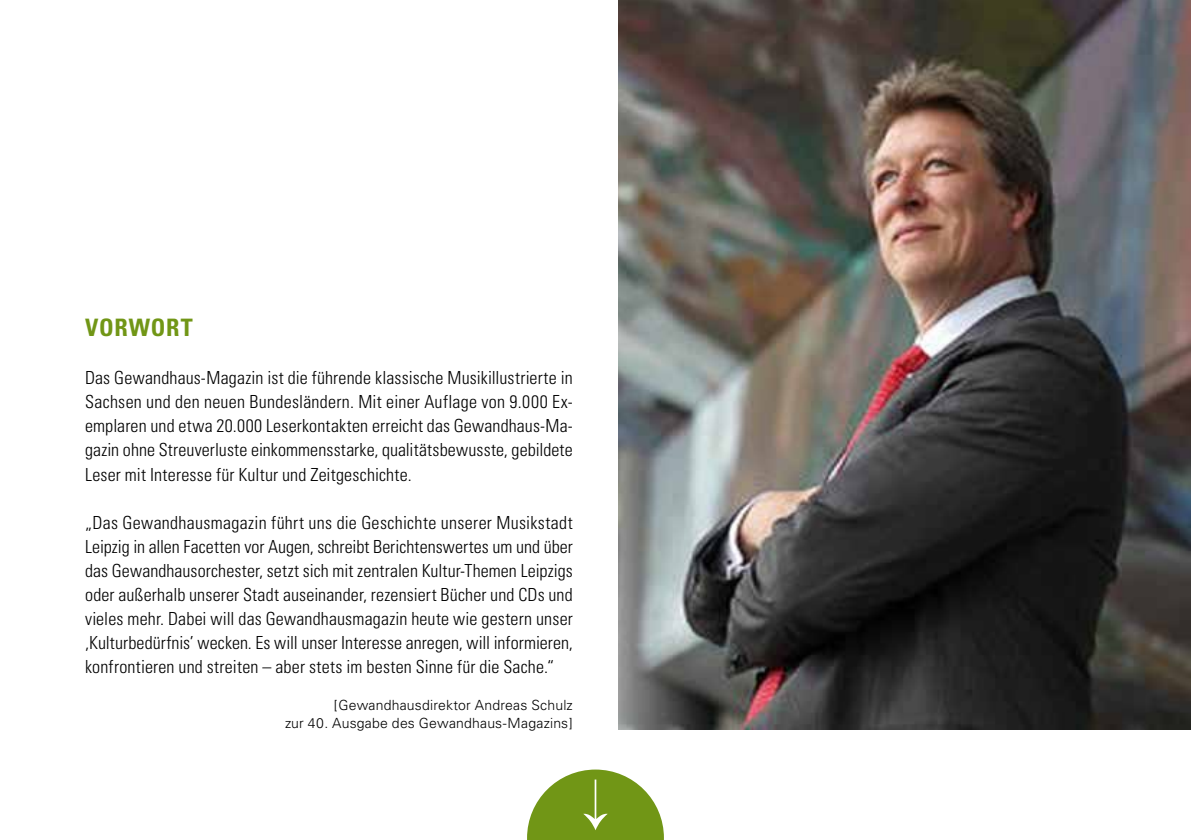
<style>
.page{position:relative;width:1191px;height:840px;background:#fff}
.page>*{position:absolute;margin:0;border:0;box-sizing:border-box;transform-origin:0 0}
.t1{font:700 condensed 24px "Univers";letter-spacing:.03em;color:#719616}
.t2{font:300 condensed 18px/24px "Univers";letter-spacing:.01em;color:#000;text-align:justify}
.t3{font:300 14px/18px "Univers";letter-spacing:.015em;color:#000;text-align:right}
</style>
<div class="page">
<svg style="left:527px;top:769px;width:137px;height:70px"></svg>
<img style="left:618px;top:0;width:573px;height:728px">
<h1 class="t1" style="left:85px;top:313px;width:109px">VORWORT</h1>
<p class="t2" style="left:85px;top:365px;width:489px">Das Gewandhaus-Magazin ist die führende klassische Musikillustrierte in Sachsen und den neuen Bundesländern. Mit einer Auflage von 9.000 Ex&shy;emplaren und etwa 20.000 Leserkontakten erreicht das Gewandhaus-Ma&shy;gazin ohne Streuverluste einkommensstarke, qualitätsbewusste, gebildete Leser mit Interesse für Kultur und Zeitgeschichte.</p>
<p class="t2" style="left:85px;top:509px;width:489px">„Das Gewandhausmagazin führt uns die Geschichte unserer Musikstadt Leipzig in allen Facetten vor Augen, schreibt Berichtenswertes um und über das Gewandhausorchester, setzt sich mit zentralen Kultur-Themen Leipzigs oder außerhalb unserer Stadt auseinander, rezensiert Bücher und CDs und vieles mehr. Dabei will das Gewandhausmagazin heute wie gestern unser ‚Kulturbedürfnis’ wecken. Es will unser Interesse anregen, will informieren, konfrontieren und streiten – aber stets im besten Sinne für die Sache.“</p>
<p class="t3" style="left:285px;top:695px;width:289px">[Gewandhausdirektor Andreas Schulz<br>zur 40. Ausgabe des Gewandhaus-Magazins]</p>
</div>
